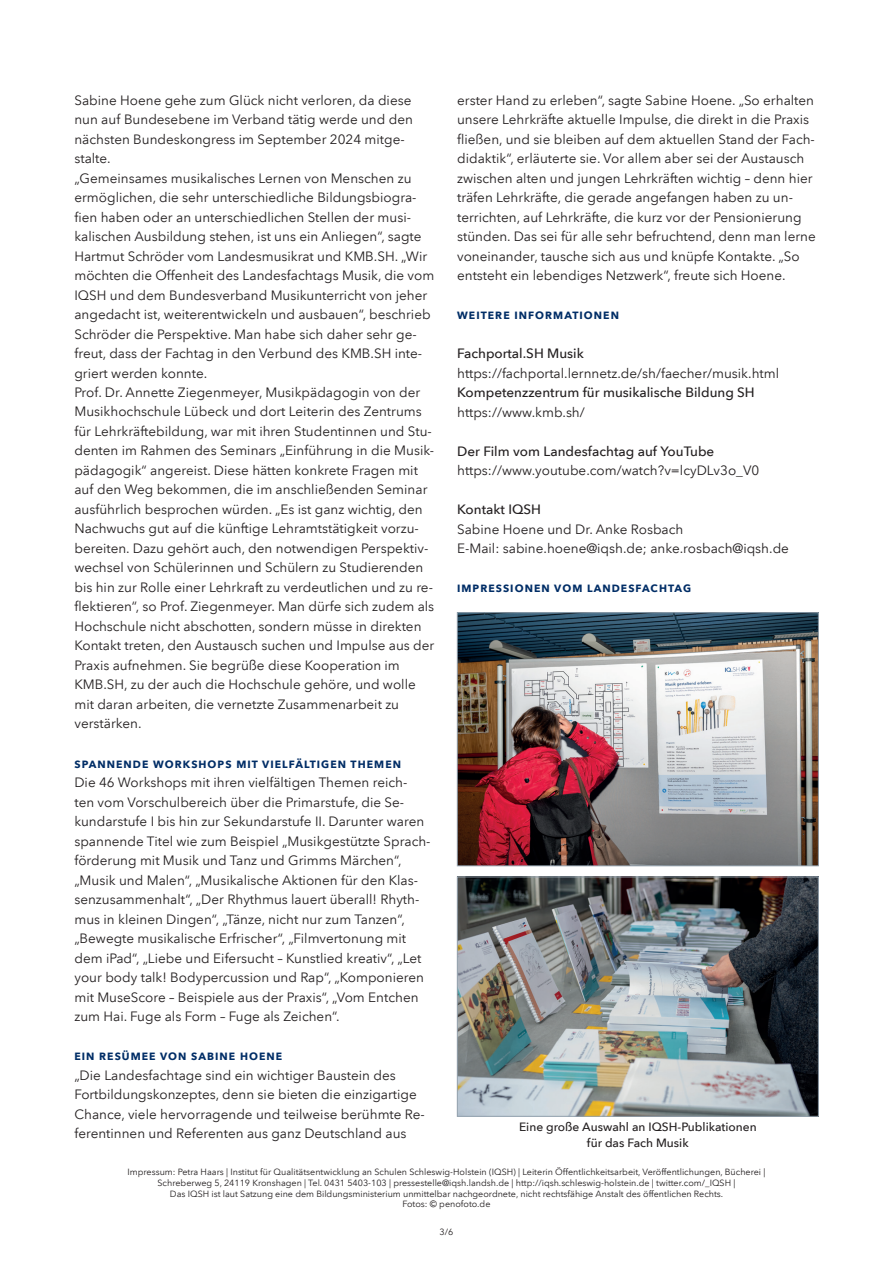
<style>
.page{position:relative;width:893px;height:1263px;background:#fff}
.page>*{position:absolute;margin:0;border:0;box-sizing:border-box;transform-origin:0 0}
.t1{font:13.5px/19.5px "Avenir Next LT Pro";color:#231f20}
.t2{font:500 13.5px "Avenir Next LT Pro";color:#231f20}
.t3{font:500 12px/16.5px "Avenir Next LT Pro";color:#231f20;text-align:center}
.t4{font:700 10.5px "Avenir Next LT Pro";letter-spacing:.1em;color:#002d66}
.t5{font:9px/10.8px "Avenir Next LT Pro";color:#231f20;text-align:center}
</style>
<div class="page">
<img style="left:459px;top:879px;width:358px;height:235px">
<div style="left:457px;top:877px;width:362px;height:239px;border:1px solid #94a2ae"></div>
<img style="left:459px;top:614px;width:358px;height:250px">
<div style="left:457px;top:612px;width:362px;height:254px;border:1px solid #94a2ae"></div>
<p class="t1" style="left:74px;top:90px;width:362px">Sabine Hoene gehe zum Glück nicht verloren, da diese nun auf Bundesebene im Verband tätig werde und den nächsten Bundeskongress im September 2024 mitge&shy;stalte.<br>„Gemeinsames musikalisches Lernen von Menschen zu ermöglichen, die sehr unterschiedliche Bildungsbiogra&shy;fien haben oder an unterschiedlichen Stellen der musi&shy;kalischen Ausbildung stehen, ist uns ein Anliegen“, sagte Hartmut Schröder vom Landesmusikrat und KMB.SH. „Wir möchten die Offenheit des Landesfachtags Musik, die vom IQSH und dem Bundesverband Musikunterricht von jeher angedacht ist, weiterentwickeln und ausbauen“, beschrieb Schröder die Perspektive. Man habe sich daher sehr ge&shy;freut, dass der Fachtag in den Verbund des KMB.SH inte&shy;griert werden konnte.<br>Prof. Dr. Annette Ziegenmeyer, Musikpädagogin von der Musikhochschule Lübeck und dort Leiterin des Zentrums für Lehrkräftebildung, war mit ihren Studentinnen und Stu&shy;denten im Rahmen des Seminars „Einführung in die Musik&shy;pädagogik“ angereist. Diese hätten konkrete Fragen mit auf den Weg bekommen, die im anschließenden Seminar ausführlich besprochen würden. „Es ist ganz wichtig, den Nachwuchs gut auf die künftige Lehramtstätigkeit vorzu&shy;bereiten. Dazu gehört auch, den notwendigen Perspektiv&shy;wechsel von Schülerinnen und Schülern zu Studierenden bis hin zur Rolle einer Lehrkraft zu verdeutlichen und zu re&shy;flektieren“, so Prof. Ziegenmeyer. Man dürfe sich zudem als Hochschule nicht abschotten, sondern müsse in direkten Kontakt treten, den Austausch suchen und Impulse aus der Praxis aufnehmen. Sie begrüße diese Kooperation im KMB.SH, zu der auch die Hochschule gehöre, und wolle mit daran arbeiten, die vernetzte Zusammenarbeit zu verstärken.</p>
<p class="t4" style="left:74px;top:757px;width:328px">SPANNENDE WORKSHOPS MIT VIELFÄLTIGEN THEMEN</p>
<p class="t1" style="left:74px;top:773px;width:358px">Die 46 Workshops mit ihren vielfältigen Themen reich&shy;ten vom Vorschulbereich über die Primarstufe, die Se&shy;kundarstufe I bis hin zur Sekundarstufe II. Darunter waren spannende Titel wie zum Beispiel „Musikgestützte Sprach&shy;förderung mit Musik und Tanz und Grimms Märchen“, „Musik und Malen“, „Musikalische Aktionen für den Klas&shy;senzusammenhalt“, „Der Rhythmus lauert überall! Rhyth&shy;mus in kleinen Dingen“, „Tänze, nicht nur zum Tanzen“, „Bewegte musikalische Erfrischer“, „Filmvertonung mit dem iPad“, „Liebe und Eifersucht – Kunstlied kreativ“, „Let your body talk! Bodypercussion und Rap“, „Komponieren mit MuseScore – Beispiele aus der Praxis“, „Vom Entchen zum Hai. Fuge als Form – Fuge als Zeichen“.</p>
<p class="t4" style="left:74px;top:1050px;width:209px">EIN RESÜMEE VON SABINE HOENE</p>
<p class="t1" style="left:74px;top:1065px;width:352px">„Die Landesfachtage sind ein wichtiger Baustein des Fortbildungskonzeptes, denn sie bieten die einzigartige Chance, viele hervorragende und teilweise berühmte Re&shy;ferentinnen und Referenten aus ganz Deutschland aus</p>
<p class="t1" style="left:457px;top:90px;width:360px">erster Hand zu erleben“, sagte Sabine Hoene. „So erhalten unsere Lehrkräfte aktuelle Impulse, die direkt in die Praxis fließen, und sie bleiben auf dem aktuellen Stand der Fach&shy;didaktik“, erläuterte sie. Vor allem aber sei der Austausch zwischen alten und jungen Lehrkräften wichtig – denn hier träfen Lehrkräfte, die gerade angefangen haben zu un&shy;terrichten, auf Lehrkräfte, die kurz vor der Pensionierung stünden. Das sei für alle sehr befruchtend, denn man lerne voneinander, tausche sich aus und knüpfe Kontakte. „So entsteht ein lebendiges Netzwerk“, freute sich Hoene.</p>
<p class="t4" style="left:457px;top:309px;width:163px">WEITERE INFORMATIONEN</p>
<p class="t2" style="left:457px;top:345px;width:128px">Fachportal.SH Musik</p>
<p class="t1" style="left:457px;top:363px;width:324px">https://fachportal.lernnetz.de/sh/faecher/musik.html</p>
<p class="t2" style="left:457px;top:384px;width:299px">Kompetenzzentrum für musikalische Bildung SH</p>
<p class="t1" style="left:457px;top:402px;width:129px">https://www.kmb.sh/</p>
<p class="t2" style="left:457px;top:443px;width:259px">Der Film vom Landesfachtag auf YouTube</p>
<p class="t1" style="left:457px;top:461px;width:304px">https://www.youtube.com/watch?v=lcyDLv3o_V0</p>
<p class="t2" style="left:457px;top:501px;width:85px">Kontakt IQSH</p>
<p class="t1" style="left:457px;top:519px;width:333px">Sabine Hoene und Dr. Anke Rosbach<br>E-Mail: sabine.hoene@iqsh.de; anke.rosbach@iqsh.de</p>
<p class="t4" style="left:457px;top:582px;width:236px">IMPRESSIONEN VOM LANDESFACHTAG</p>
<p class="t3" style="left:519px;top:1118px;width:239px">Eine große Auswahl an IQSH-Publikationen für das Fach Musik</p>
<p class="t5" style="left:127px;top:1166px;width:639px">Impressum: Petra Haars | Institut für Qualitätsentwicklung an Schulen Schleswig-Holstein (IQSH) | Leiterin Öffentlichkeitsarbeit, Veröffentlichungen, Bücherei |<br>Schreberweg 5, 24119 Kronshagen | Tel. 0431 5403-103 | pressestelle@iqsh.landsh.de | http://iqsh.schleswig-holstein.de | twitter.com/_IQSH |<br>Das IQSH ist laut Satzung eine dem Bildungsministerium unmittelbar nachgeordnete, nicht rechtsfähige Anstalt des öffentlichen Rechts.</p>
<p class="t5" style="left:402px;top:1199px;width:90px">Fotos: © penofoto.de</p>
<p class="t5" style="left:440px;top:1227px;width:15px">3/6</p>
</div>
